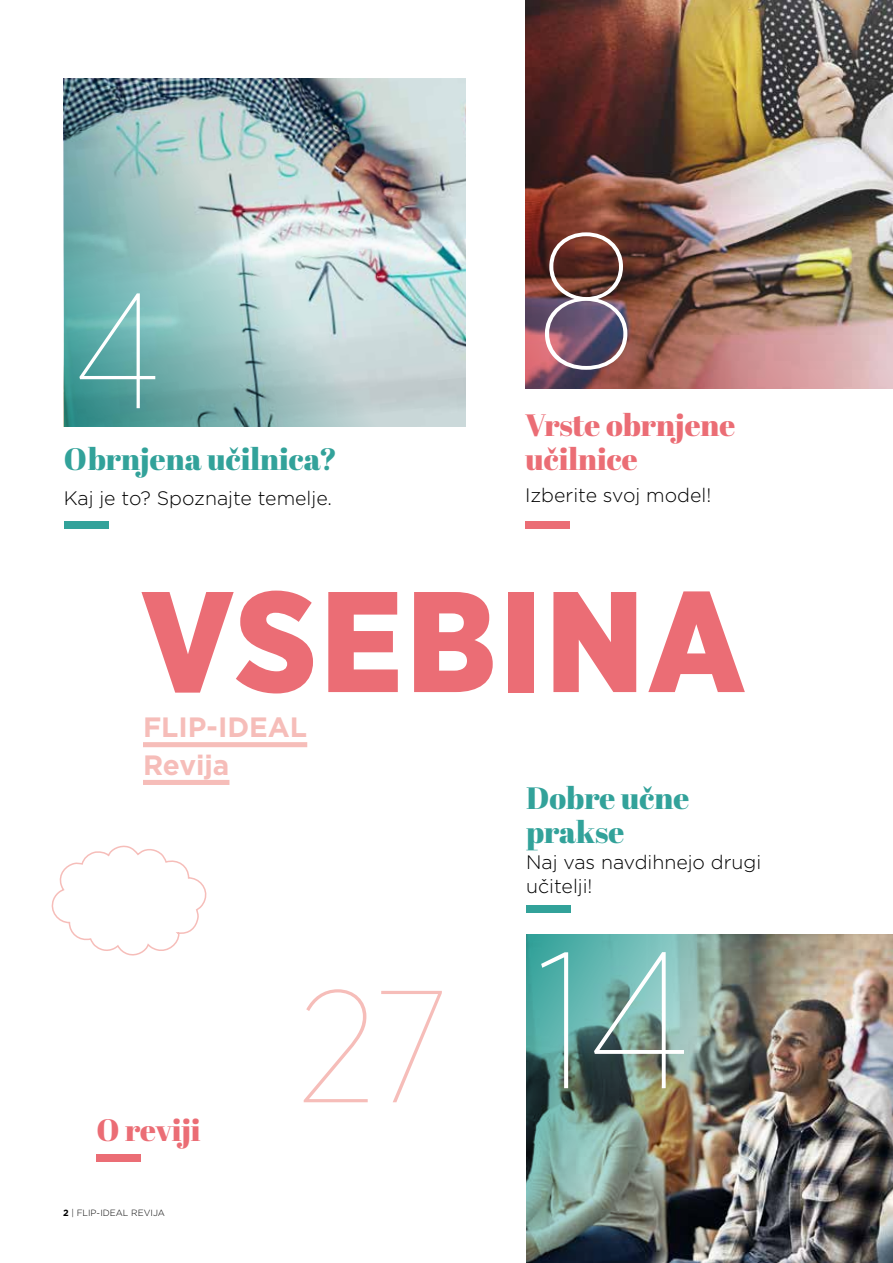
<style>
.page{position:relative;width:893px;height:1263px;background:#fff}
.page>*{position:absolute;margin:0;border:0;box-sizing:border-box;transform-origin:0 0}
.t1{font:100 190.8px "Gotham Narrow";color:#fff}
.t2{font:100 162.75px "Gotham Narrow";color:#fff}
.t3{font:100 159.15px "Gotham Narrow";color:#f6bdb9}
.t4{font:900 142.95px "Gotham Narrow";letter-spacing:.03em;color:#eb6d75}
.t5{font:30.9px/34.2px "Abril Fatface";color:#32a29a}
.t6{font:30.9px/34.2px "Abril Fatface";color:#eb6d75}
.t7{font:700 27.9px/37.8px "Gotham";color:#f6bdb9}
.t8{font:300 19.5px/24px "Gotham";color:#000}
.t9{font:300 9px "Gotham";color:#000}
.s1{font-weight:700}
.s2{font-size:193.05px;color:#fff}
</style>
<div class="page">
<img style="left:64px;top:79px;width:402px;height:347px">
<img style="left:526px;top:934px;width:367px;height:329px">
<img style="left:525px;top:0;width:368px;height:388px">
<div style="left:143px;top:742px;width:164px;height:5px;background:#f6bdb9"></div>
<div style="left:143px;top:780px;width:86px;height:5px;background:#f6bdb9"></div>
<svg style="left:51px;top:845px;width:156px;height:111px"></svg>
<div style="left:64px;top:521px;width:44px;height:8px;background:#32a29a"></div>
<div style="left:526px;top:906px;width:45px;height:7px;background:#32a29a"></div>
<div style="left:525px;top:521px;width:45px;height:8px;background:#eb6d75"></div>
<div style="left:97px;top:1154px;width:44px;height:7px;background:#eb6d75"></div>
<h2 class="t2" style="left:74px;top:254px;width:87px">4</h2>
<h3 class="t5" style="left:64px;top:441px;width:275px">Obrnjena učilnica?</h3>
<p class="t8" style="left:64px;top:485px;width:270px">Kaj je to? Spoznajte temelje.</p>
<h1 class="t1" style="left:536px;top:187px;width:103px">8</h1>
<h3 class="t6" style="left:525px;top:407px;width:212px">Vrste obrnjene učilnice</h3>
<p class="t8" style="left:525px;top:483px;width:188px">Izberite svoj model!</p>
<h3 class="t4" style="left:141px;top:547px;width:606px">VSEBINA</h3>
<h3 class="t7" style="left:143px;top:708px;width:166px">FLIP-IDEAL<br>Revija</h3>
<h3 class="t5" style="left:526px;top:780px;width:165px">Dobre učne prakse</h3>
<p class="t8" style="left:526px;top:849px;width:237px">Naj vas navdihnejo drugi učitelji!</p>
<h3 class="t6" style="left:97px;top:1111px;width:106px">O reviji</h3>
<p class="t9" style="left:63px;top:1207px;width:103px"><span class="s1">2</span> | FLIP-IDEAL REVIJA</p>
<h3 class="t3" style="left:298px;top:951px;width:393px">27 <span class="s2">14</span></h3>
</div>
